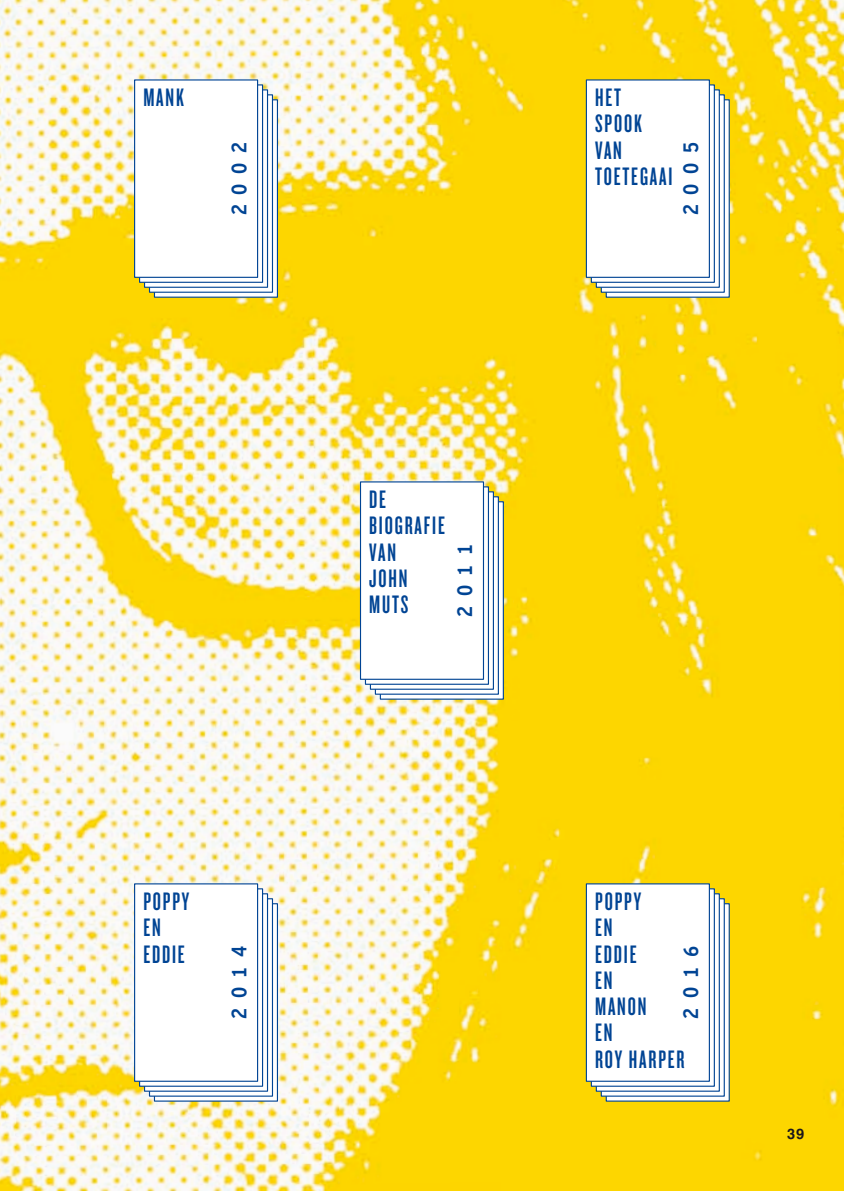
<style>
.page{position:relative;width:844px;height:1191px;background:#fff}
.page>*{position:absolute;margin:0;border:0;box-sizing:border-box;transform-origin:0 0}
.t1{font:26.25px/26.2px "Knockout HTF47 Bantamweight";letter-spacing:.07em;color:#004494}
.t2{font:700 condensed 20.82px "Interstate Mono";letter-spacing:.45em;color:#004494}
.t3{font:700 14.7px "Helvetica LT Std";color:#1a171c}
</style>
<div class="page">
<img style="left:0;top:0;width:843px;height:1191px">
<div style="left:154px;top:99px;width:124px;height:199px;background:linear-gradient(to right,#fff,#fff);border:1px solid #004494"></div>
<div style="left:149px;top:94px;width:124px;height:199px;background:linear-gradient(to right,#fff,#fff);border:1px solid #004494"></div>
<div style="left:144px;top:89px;width:124px;height:199px;background:linear-gradient(to right,#fff,#fff);border:1px solid #004494"></div>
<div style="left:139px;top:84px;width:124px;height:199px;background:linear-gradient(to right,#fff,#fff);border:1px solid #004494"></div>
<div style="left:134px;top:79px;width:124px;height:199px;background:#fff;border:1px solid #004494"></div>
<div style="left:379px;top:501px;width:125px;height:198px;background:#fff;border:1px solid #004494"></div>
<div style="left:375px;top:496px;width:124px;height:198px;background:#fff;border:1px solid #004494"></div>
<div style="left:370px;top:491px;width:124px;height:199px;background:#fff;border:1px solid #004494"></div>
<div style="left:365px;top:486px;width:124px;height:199px;background:linear-gradient(to right,#fff,#fff);border:1px solid #004494"></div>
<div style="left:360px;top:481px;width:124px;height:199px;background:#fff;border:1px solid #004494"></div>
<div style="left:154px;top:903px;width:124px;height:198px;background:linear-gradient(to right,#fff,#fff);border:1px solid #004494"></div>
<div style="left:149px;top:898px;width:124px;height:198px;background:linear-gradient(to right,#fff,#fff);border:1px solid #004494"></div>
<div style="left:144px;top:893px;width:124px;height:198px;background:linear-gradient(to right,#fff,#fff);border:1px solid #004494"></div>
<div style="left:139px;top:888px;width:124px;height:198px;background:linear-gradient(to right,#fff,#fff);border:1px solid #004494"></div>
<div style="left:134px;top:883px;width:124px;height:198px;background:#fff;border:1px solid #004494"></div>
<div style="left:605px;top:99px;width:124px;height:199px;background:linear-gradient(to right,#fff,#fff)"></div>
<div style="left:600px;top:94px;width:124px;height:199px;background:linear-gradient(to right,#fff,#fff);border:1px solid #004494"></div>
<div style="left:595px;top:89px;width:124px;height:199px;background:linear-gradient(to right,#fff,#fff);border:1px solid #004494"></div>
<div style="left:590px;top:84px;width:124px;height:199px;background:linear-gradient(to right,#fff,#fff);border:1px solid #004494"></div>
<div style="left:585px;top:79px;width:124px;height:199px;background:#fff;border:1px solid #004494"></div>
<div style="left:605px;top:903px;width:124px;height:198px;background:linear-gradient(to right,#fff,#fff)"></div>
<div style="left:600px;top:898px;width:124px;height:198px;background:linear-gradient(to right,#fff,#fff)"></div>
<div style="left:595px;top:893px;width:124px;height:198px;background:linear-gradient(to right,#fff,#fff)"></div>
<div style="left:590px;top:888px;width:124px;height:198px;background:linear-gradient(to right,#fff,#fff)"></div>
<div style="left:585px;top:883px;width:124px;height:198px;background:#fff;border:1px solid #004494"></div>
<p class="t1" style="left:143px;top:85px;width:42px">MANK</p>
<p class="t2" style="left:227px;top:215px;width:74px;rotate:-90deg">2002</p>
<p class="t1" style="left:143px;top:888px;width:48px">POPPY<br>EN<br>EDDIE</p>
<p class="t2" style="left:227px;top:1019px;width:74px;rotate:-90deg">2014</p>
<p class="t1" style="left:369px;top:487px;width:77px">DE<br>BIOGRAFIE<br>VAN<br>JOHN<br>MUTS</p>
<p class="t2" style="left:453px;top:617px;width:74px;rotate:-90deg">2011</p>
<p class="t1" style="left:595px;top:85px;width:79px">HET<br>SPOOK<br>VAN<br>TOETEGAAI</p>
<p class="t2" style="left:679px;top:215px;width:74px;rotate:-90deg">2005</p>
<p class="t1" style="left:595px;top:888px;width:91px">POPPY<br>EN<br>EDDIE<br>EN<br>MANON<br>EN<br>ROY HARPER</p>
<p class="t2" style="left:679px;top:1019px;width:74px;rotate:-90deg">2016</p>
<p class="t3" style="left:787px;top:1124px;width:18px">39</p>
</div>
